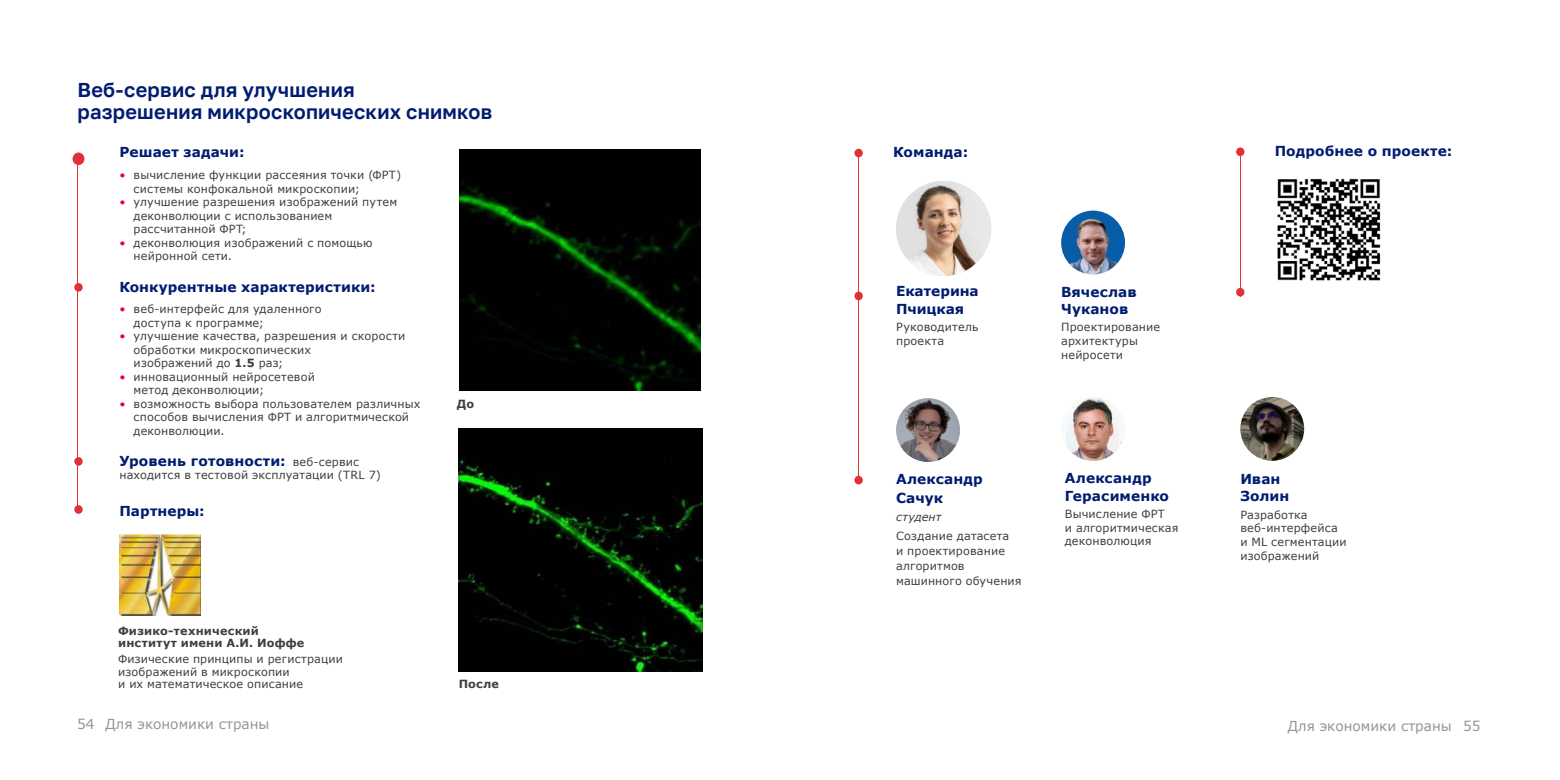
<style>
.page{position:relative;width:1560px;height:780px;background:#fff}
.page>*{position:absolute;margin:0;border:0;box-sizing:border-box;transform-origin:0 0}
.t1{font:600 20px/22.5px "Golos Text";letter-spacing:.01em;color:#001c70}
.t2{font:700 13.75px/17.2px "Verdana";letter-spacing:.005em;color:#001c70}
.t3{font:13.75px "Verdana";color:#939597}
.t4{font:11.25px/13.5px "Verdana";letter-spacing:.01em;color:#3f3f3f}
.t5{font:700 11.25px/12.5px "Verdana";letter-spacing:.015em;color:#3f3f3f}
.t6{font:italic 11.25px "Verdana";letter-spacing:.015em;color:#3f3f3f}
.s1{color:#ea0028}
.s2{font-weight:700}
.s3{font-weight:400;font-size:11.25px;color:#3f3f3f}
</style>
<div class="page">
<img style="left:896px;top:398px;width:63px;height:64px;border-radius:32px">
<img style="left:1061px;top:211px;width:63px;height:63px;border-radius:32px">
<img style="left:1240px;top:397px;width:63px;height:63px;border-radius:32px">
<img style="left:1066px;top:397px;width:57px;height:64px">
<img style="left:1277px;top:178px;width:104px;height:103px">
<img style="left:896px;top:181px;width:95px;height:95px;border-radius:48px">
<div style="left:854px;top:291px;width:8px;height:9px;background:#e23038;border-radius:50%"></div>
<div style="left:854px;top:476px;width:8px;height:8px;background:#e23038;border-radius:50%"></div>
<hr style="left:858px;top:156px;width:1px;height:321px;background:#e23038">
<div style="left:73px;top:152px;width:11px;height:13px;background:#e23038;border-radius:50%"></div>
<div style="left:74px;top:283px;width:9px;height:8px;background:#e23038;border-radius:50%"></div>
<div style="left:74px;top:457px;width:9px;height:8px;background:#e23038;border-radius:50%"></div>
<div style="left:74px;top:505px;width:9px;height:8px;background:#e23038;border-radius:50%"></div>
<hr style="left:77px;top:154px;width:1px;height:354px;background:#e23038">
<img style="left:120px;top:534px;width:81px;height:81px">
<div style="left:854px;top:149px;width:8px;height:8px;background:#e23038;border-radius:50%"></div>
<svg style="left:1235px;top:288px;width:9px;height:8px"></svg>
<svg style="left:1235px;top:147px;width:9px;height:9px"></svg>
<hr style="left:1239px;top:147px;width:1px;height:149px;background:#e23038">
<img style="left:458px;top:428px;width:244px;height:244px">
<img style="left:459px;top:149px;width:241px;height:242px">
<h1 class="t1" style="left:78px;top:78px;width:416px">Веб-сервис для улучшения<br>разрешения микроскопических снимков</h1>
<p class="t2" style="left:119px;top:143px;width:127px">Решает задачи:</p>
<p class="t4" style="left:134px;top:168px;width:269px;text-indent:-14px"><span class="s1">•</span> вычисление функции рассеяния точки (ФРТ) системы конфокальной микроскопии;</p>
<p class="t4" style="left:134px;top:195px;width:265px;text-indent:-14px"><span class="s1">•</span> улучшение разрешения изображений путем деконволюции с использованием рассчитанной ФРТ;</p>
<p class="t4" style="left:134px;top:236px;width:240px;text-indent:-14px"><span class="s1">•</span> деконволюция изображений с помощью нейронной сети.</p>
<p class="t2" style="left:119px;top:277px;width:258px">Конкурентные характеристики:</p>
<p class="t4" style="left:134px;top:302px;width:189px;text-indent:-14px"><span class="s1">•</span> веб-интерфейс для удаленного доступа к программе;</p>
<p class="t4" style="left:134px;top:329px;width:273px;text-indent:-14px"><span class="s1">•</span> улучшение качества, разрешения и скорости обработки микроскопических<br>изображений до <span class="s2">1.5</span> раз;</p>
<p class="t4" style="left:134px;top:370px;width:183px;text-indent:-14px"><span class="s1">•</span> инновационный нейросетевой метод деконволюции;</p>
<p class="t4" style="left:134px;top:397px;width:288px;text-indent:-14px"><span class="s1">•</span> возможность выбора пользователем различных способов вычисления ФРТ и алгоритмической деконволюции.</p>
<p class="t2" style="left:119px;top:451px;width:241px">Уровень готовности: <span class="s3">веб-сервис</span></p>
<p class="t4" style="left:119px;top:468px;width:263px">находится в тестовой эксплуатации (TRL 7)</p>
<p class="t2" style="left:119px;top:501px;width:87px">Партнеры:</p>
<p class="t5" style="left:457px;top:397px;width:19px">До</p>
<p class="t5" style="left:118px;top:624px;width:188px">Физико-технический институт имени А.И. Иоффе</p>
<p class="t4" style="left:118px;top:652px;width:226px;line-height:12.5px">Физические принципы и регистрации изображений в микроскопии<br>и их математическое описание</p>
<p class="t5" style="left:459px;top:677px;width:42px">После</p>
<p class="t2" style="left:893px;top:143px;width:76px">Команда:</p>
<p class="t2" style="left:1274px;top:142px;width:179px">Подробнее о проекте:</p>
<p class="t2" style="left:896px;top:282px;width:84px">Екатерина<br>Пчицкая</p>
<p class="t4" style="left:896px;top:320px;width:84px">Руководитель проекта</p>
<p class="t2" style="left:1061px;top:282px;width:77px">Вячеслав<br>Чуканов</p>
<p class="t4" style="left:1061px;top:320px;width:100px">Проектирование архитектуры нейросети</p>
<p class="t2" style="left:896px;top:469px;width:88px;line-height:18.5px">Александр<br>Сачук</p>
<p class="t6" style="left:896px;top:509px;width:47px">студент</p>
<p class="t4" style="left:896px;top:528px;width:127px;line-height:15px">Создание датасета<br>и проектирование алгоритмов машинного обучения</p>
<p class="t2" style="left:1064px;top:469px;width:106px">Александр<br>Герасименко</p>
<p class="t4" style="left:1064px;top:507px;width:115px">Вычисление ФРТ<br>и алгоритмическая деконволюция</p>
<p class="t2" style="left:1240px;top:470px;width:51px">Иван<br>Золин</p>
<p class="t4" style="left:1240px;top:507px;width:108px">Разработка веб-интерфейса и ML сегментации изображений</p>
<p class="t3" style="left:77px;top:718px;width:194px">54 Для экономики страны</p>
<p class="t3" style="left:1287px;top:716px;width:194px">Для экономики страны 55</p>
</div>
